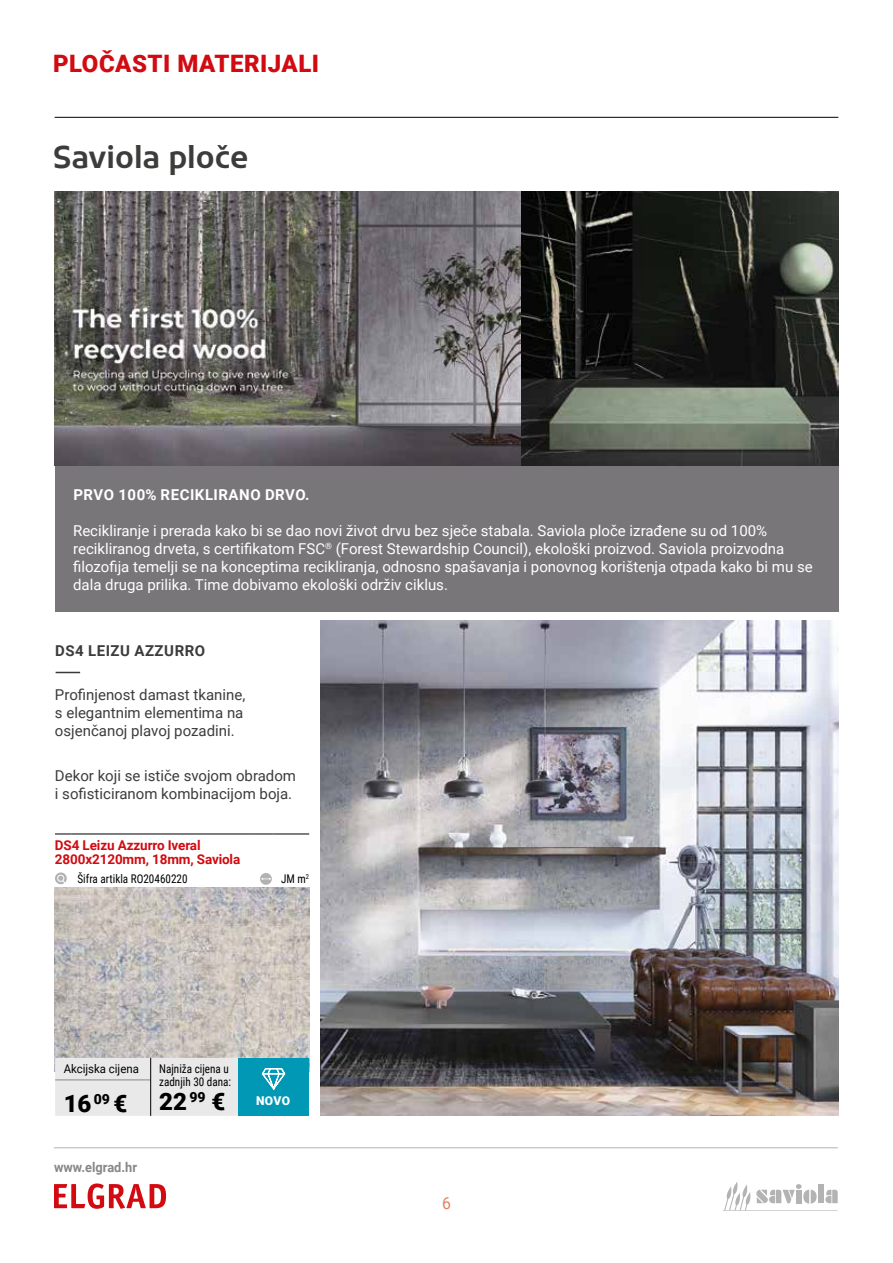
<style>
.page{position:relative;width:893px;height:1263px;background:#fff}
.page>*{position:absolute;margin:0;border:0;box-sizing:border-box;transform-origin:0 0}
.t1{font:600 30px "Kufam";letter-spacing:-.01em;color:#3c3c3b}
.t2{font:900 24px "Roboto";letter-spacing:.02em;color:#d20a11}
.t3{font:900 24px "Roboto";color:#000}
.t4{font:16.5px "Roboto";color:#e17f63;scale:.95 1}
.t5{font:15px/18px "Roboto";color:#fff}
.t6{font:15px/18px "Roboto";color:#3c3c3b}
.t7{font:700 15px "Roboto";letter-spacing:.035em;color:#fff}
.t8{font:700 15px "Roboto";letter-spacing:.035em;color:#3c3c3b}
.t9{font:700 13.5px/13.5px "Roboto";letter-spacing:-.01em;color:#d20a11}
.t10{font:700 13.5px "Roboto";color:#878787;scale:.95 1}
.t11{font:900 12.15px "Roboto";color:#fff}
.t12{font:12px/13.5px "Roboto Condensed";color:#000;scale:.93 1}
.t13{font:12px "Roboto";color:#000;scale:.95 1}
</style>
<div class="page">
<hr style="left:54px;top:1147px;width:784px;height:1px;background:#b3b2b2">
<svg style="left:54px;top:1183px;width:112px;height:26px"></svg>
<hr style="left:55px;top:117px;width:783px;height:1px;background:#000">
<div style="left:55px;top:465px;width:783px;height:147px;background:#787679"></div>
<svg style="left:55px;top:834px;width:17px;height:1px"></svg>
<hr style="left:72px;top:834px;width:182px;height:1px;background:#000">
<svg style="left:254px;top:834px;width:20px;height:1px"></svg>
<hr style="left:274px;top:834px;width:35px;height:1px;background:#000">
<svg style="left:55px;top:872px;width:12px;height:12px"></svg>
<div style="left:57px;top:875px;width:7px;height:7px;border:1px solid #fff;border-radius:50%"></div>
<svg style="left:61px;top:879px;width:6px;height:6px"></svg>
<div style="left:260px;top:873px;width:12px;height:12px;background:#b3b2b2;border-radius:50%"></div>
<svg style="left:261px;top:878px;width:10px;height:2px"></svg>
<img style="left:55px;top:887px;width:254px;height:171px">
<div style="left:238px;top:1058px;width:71px;height:57px;background:#0098b5"></div>
<svg style="left:55px;top:1058px;width:233px;height:58px"></svg>
<svg style="left:56px;top:672px;width:24px;height:1px"></svg>
<img style="left:54px;top:191px;width:784px;height:274px">
<svg style="left:723px;top:1182px;width:115px;height:29px"></svg>
<img style="left:321px;top:621px;width:517px;height:495px">
<h2 class="t2" style="left:53px;top:47px;width:268px">PLOČASTI MATERIJALI</h2>
<h1 class="t1" style="left:53px;top:140px;width:197px">Saviola ploče</h1>
<p class="t7" style="left:73px;top:484px;width:238px">PRVO 100% RECIKLIRANO DRVO.</p>
<p class="t5" style="left:73px;top:521px;width:741px">Recikliranje i prerada kako bi se dao novi život drvu bez sječe stabala. Saviola ploče izrađene su od 100% recikliranog drveta, s certifikatom FSC<sup>®</sup> (Forest Stewardship Council), ekološki proizvod. Saviola proizvodna filozofija temelji se na konceptima recikliranja, odnosno spašavanja i ponovnog korištenja otpada kako bi mu se dala druga prilika. Time dobivamo ekološki održiv ciklus.</p>
<p class="t8" style="left:55px;top:640px;width:151px">DS4 LEIZU AZZURRO</p>
<p class="t6" style="left:55px;top:685px;width:192px">Profinjenost damast tkanine, s elegantnim elementima na osjenčanoj plavoj pozadini.</p>
<p class="t6" style="left:55px;top:766px;width:243px">Dekor koji se ističe svojom obradom i sofisticiranom kombinacijom boja.</p>
<p class="t9" style="left:55px;top:838px;width:187px">DS4 Leizu Azzurro Iveral<br>2800x2120mm, 18mm, Saviola</p>
<p class="t12" style="left:78px;top:871px;width:120px">Šifra artikla RO20460220</p>
<p class="t12" style="left:281px;top:871px;width:32px">JM m<sup>2</sup></p>
<p class="t13" style="left:64px;top:1060px;width:81px">Akcijska cijena</p>
<p class="t12" style="left:159px;top:1061px;width:79px">Najniža cijena u zadnjih 30 dana:</p>
<h2 class="t3" style="left:159px;top:1085px;width:68px">22 <sup>99</sup> €</h2>
<h2 class="t3" style="left:64px;top:1086px;width:65px">16 <sup>09</sup> €</h2>
<p class="t11" style="left:256px;top:1092px;width:36px">NOVO</p>
<p class="t10" style="left:54px;top:1157px;width:89px">www.elgrad.hr</p>
<p class="t4" style="left:442px;top:1191px;width:11px">6</p>
</div>
